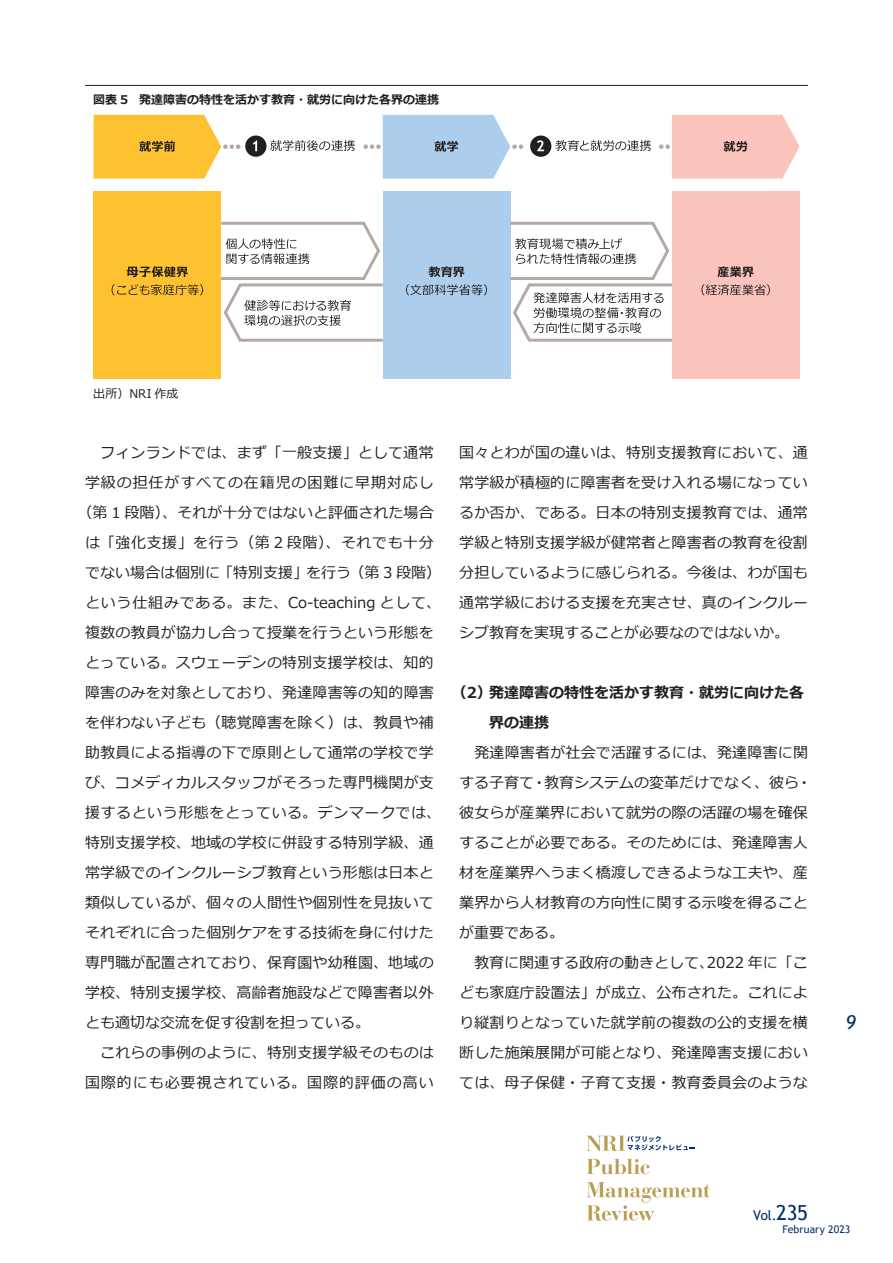
<style>
.page{position:relative;width:893px;height:1263px;background:#fff}
.page>*{position:absolute;margin:0;border:0;box-sizing:border-box;transform-origin:0 0}
.t1{font:italic 19.5px "Trebuchet MS";color:#002e6b}
.t2{font:15px/30px "Meiryo";letter-spacing:.01em;color:#231f20;text-align:justify}
.t3{font:15px "Meiryo";letter-spacing:.035em;color:#231f20}
.t4{font:15px "Meiryo";letter-spacing:.06em;color:#231f20}
.t5{font:15px "Meiryo";letter-spacing:.055em;color:#231f20}
.t6{font:700 15px/30px "Meiryo";color:#231f20}
.t7{font:13.5px "Trebuchet MS";color:#002e6b}
.t8{font:700 12px "Meiryo";color:#231f20}
.t9{font:12px "Meiryo";letter-spacing:.01em;color:#231f20}
.t10{font:10.5px "Trebuchet MS";letter-spacing:.01em;color:#002e6b}
.s1{font-size:20.7px}
</style>
<div class="page">
<svg style="left:587px;top:1136px;width:108px;height:15px"></svg>
<svg style="left:587px;top:1158px;width:63px;height:16px"></svg>
<svg style="left:587px;top:1182px;width:123px;height:39px"></svg>
<hr style="left:85px;top:85px;width:723px;height:1px;background:#231f20">
<div style="left:383px;top:191px;width:127px;height:187px;background:#accdeb"></div>
<div style="left:672px;top:191px;width:127px;height:187px;background:#fac4bc"></div>
<div style="left:94px;top:191px;width:127px;height:187px;background:#fec231"></div>
<svg style="left:127px;top:266px;width:61px;height:11px"></svg>
<svg style="left:112px;top:284px;width:91px;height:11px"></svg>
<svg style="left:717px;top:266px;width:37px;height:11px"></svg>
<svg style="left:701px;top:284px;width:69px;height:11px"></svg>
<svg style="left:270px;top:140px;width:85px;height:11px"></svg>
<svg style="left:94px;top:115px;width:146px;height:64px"></svg>
<svg style="left:363px;top:115px;width:160px;height:64px"></svg>
<svg style="left:659px;top:115px;width:140px;height:64px"></svg>
<div style="left:245px;top:136px;width:21px;height:21px;background:#231f20;border-radius:50%"></div>
<svg style="left:253px;top:140px;width:4px;height:11px"></svg>
<svg style="left:555px;top:140px;width:96px;height:11px"></svg>
<div style="left:530px;top:136px;width:21px;height:21px;background:#231f20;border-radius:50%"></div>
<svg style="left:537px;top:140px;width:7px;height:11px"></svg>
<svg style="left:221px;top:220px;width:451px;height:123px"></svg>
<p class="t8" style="left:93px;top:91px;width:348px">図表 5 発達障害の特性を活かす教育・就労に向けた各界の連携</p>
<p class="t9" style="left:93px;top:385px;width:87px">出所）NRI 作成</p>
<p class="t2" style="left:85px;top:439px;width:350px">　フィンランドでは、まず「一般支援」として通常</p>
<p class="t4" style="left:85px;top:472px;width:350px">学級の担任がすべての在籍児の困難に早期対応し</p>
<p class="t2" style="left:78px;top:499px;width:358px">（第 1 段階）、それが十分ではないと評価された場合</p>
<p class="t3" style="left:85px;top:532px;width:350px">は「強化支援」を行う（第 2 段階）、それでも十分</p>
<p class="t2" style="left:85px;top:559px;width:358px">でない場合は個別に「特別支援」を行う（第 3 段階）</p>
<p class="t5" style="left:85px;top:592px;width:358px">という仕組みである。また、Co-teaching として、</p>
<p class="t2" style="left:85px;top:619px;width:350px">複数の教員が協力し合って授業を行うという形態を</p>
<p class="t2" style="left:85px;top:649px;width:350px">とっている。スウェーデンの特別支援学校は、知的</p>
<p class="t2" style="left:85px;top:679px;width:350px">障害のみを対象としており、発達障害等の知的障害</p>
<p class="t2" style="left:85px;top:709px;width:350px">を伴わない子ども（聴覚障害を除く）は、教員や補</p>
<p class="t2" style="left:85px;top:739px;width:350px">助教員による指導の下で原則として通常の学校で学</p>
<p class="t2" style="left:85px;top:769px;width:350px">び、コメディカルスタッフがそろった専門機関が支</p>
<p class="t3" style="left:85px;top:802px;width:358px">援するという形態をとっている。デンマークでは、</p>
<p class="t2" style="left:85px;top:829px;width:350px">特別支援学校、地域の学校に併設する特別学級、通</p>
<p class="t2" style="left:85px;top:859px;width:350px">常学級でのインクルーシブ教育という形態は日本と</p>
<p class="t2" style="left:85px;top:889px;width:350px">類似しているが、個々の人間性や個別性を見抜いて</p>
<p class="t2" style="left:85px;top:919px;width:350px">それぞれに合った個別ケアをする技術を身に付けた</p>
<p class="t2" style="left:85px;top:949px;width:350px">専門職が配置されており、保育園や幼稚園、地域の</p>
<p class="t2" style="left:85px;top:979px;width:350px">学校、特別支援学校、高齢者施設などで障害者以外</p>
<p class="t2" style="left:85px;top:1009px;width:287px">とも適切な交流を促す役割を担っている。</p>
<p class="t2" style="left:85px;top:1039px;width:350px">　これらの事例のように、特別支援学級そのものは</p>
<p class="t4" style="left:85px;top:1072px;width:350px">国際的にも必要視されている。国際的評価の高い</p>
<p class="t2" style="left:459px;top:438px;width:350px">国々とわが国の違いは、特別支援教育において、通常学級が積極的に障害者を受け入れる場になっているか否か、である。日本の特別支援教育では、通常学級と特別支援学級が健常者と障害者の教育を役割分担しているように感じられる。今後は、わが国も通常学級における支援を充実させ、真のインクルーシブ教育を実現することが必要なのではないか。</p>
<p class="t6" style="left:489px;top:678px;width:316px;text-indent:-37px">（2）発達障害の特性を活かす教育・就労に向けた各界の連携</p>
<p class="t2" style="left:459px;top:738px;width:354px;text-align:left">　発達障害者が社会で活躍するには、発達障害に関する子育て・教育システムの変革だけでなく、彼ら・彼女らが産業界において就労の際の活躍の場を確保することが必要である。そのためには、発達障害人材を産業界へうまく橋渡しできるような工夫や、産業界から人材教育の方向性に関する示唆を得ることが重要である。<br>　教育に関連する政府の動きとして、2022 年に「こども家庭庁設置法」が成立、公布された。これにより縦割りとなっていた就学前の複数の公的支援を横断した施策展開が可能となり、発達障害支援においては、母子保健・子育て支援・教育委員会のような</p>
<h1 class="t1" style="left:845px;top:1011px;width:12px">9</h1>
<p class="t7" style="left:753px;top:1207px;width:56px">Vol.<span class="s1">235</span></p>
<p class="t10" style="left:782px;top:1223px;width:70px">February 2023</p>
</div>
